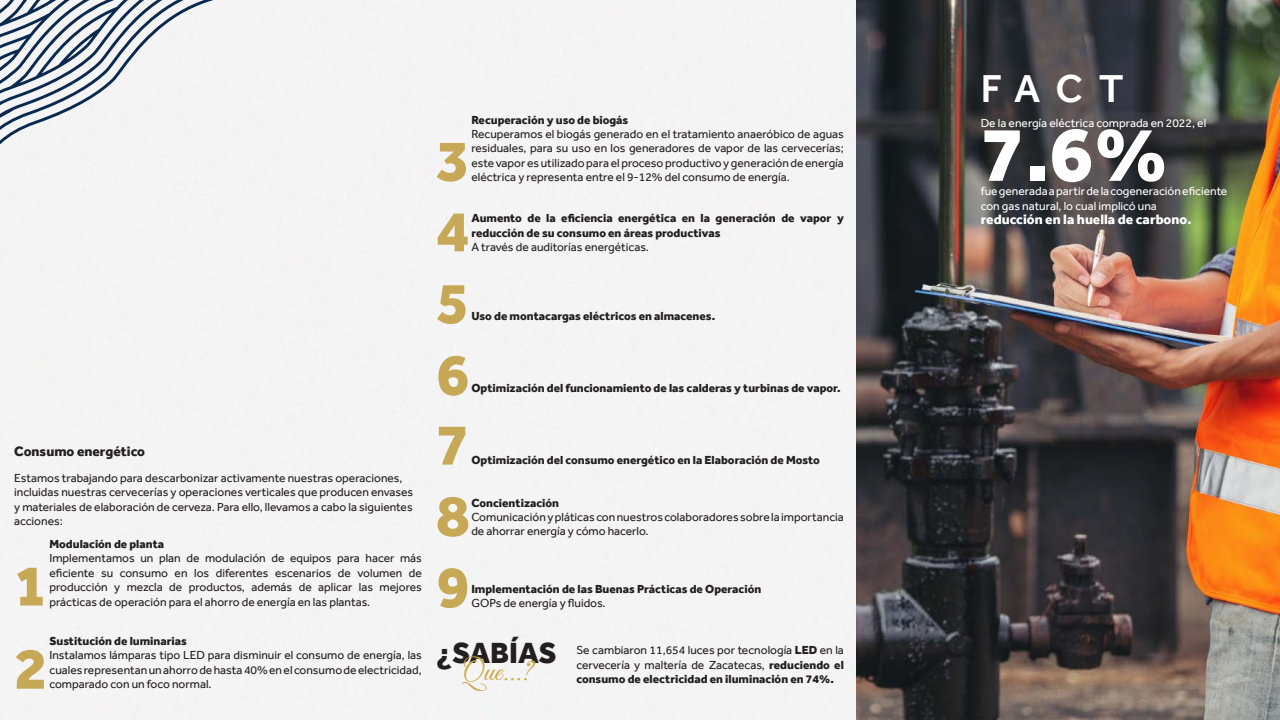
<style>
.page{position:relative;width:1280px;height:720px;background:#fff}
.page>*{position:absolute;margin:0;border:0;box-sizing:border-box;transform-origin:0 0}
.t1{font:800 80px "Effra";color:#fff}
.t2{font:800 60px "Effra";color:#c6a857}
.t3{font:500 40px "Effra";color:#fff}
.t4{font:800 30px "Effra";color:#231f20}
.t5{font:30px "Great Vibes";color:#cca645}
.t6{font:800 14px "Effra";color:#fff}
.t7{font:800 14px "Effra";color:#231f20}
.t8{font:12px/14.4px "Effra";color:#231f20;text-align:justify}
.t9{font:800 12px/14.4px "Effra";color:#231f20}
.t10{font:12px/14.4px "Effra";color:#fff}
.s1{font-weight:800}
</style>
<div class="page">
<img style="left:856px;top:0;width:424px;height:720px">
<svg style="left:0;top:0;width:240px;height:156px;fill:#f4f4f4"></svg>
<p class="t7" style="left:14px;top:443px;width:132px">Consumo energético</p>
<p class="t8" style="left:14px;top:470px;width:401px;text-align:left">Estamos trabajando para descarbonizar activamente nuestras operaciones, incluidas nuestras cervecerías y operaciones verticales que producen envases y materiales de elaboración de cerveza. Para ello, llevamos a cabo la siguientes acciones:</p>
<p class="t9" style="left:49px;top:537px;width:116px">Modulación de planta</p>
<p class="t8" style="left:49px;top:551px;width:374px">Implementamos un plan de modulación de equipos para hacer más eficiente su consumo en los diferentes escenarios de volumen de producción y mezcla de productos, además de aplicar las mejores prácticas de operación para el ahorro de energía en las plantas.</p>
<p class="t2" style="left:14px;top:550px;width:35px">1</p>
<p class="t9" style="left:49px;top:633px;width:139px">Sustitución de luminarias</p>
<p class="t8" style="left:49px;top:648px;width:374px">Instalamos lámparas tipo LED para disminuir el consumo de energía, las cuales representan un ahorro de hasta 40% en el consumo de electricidad, comparado con un foco normal.</p>
<p class="t2" style="left:14px;top:633px;width:35px">2</p>
<p class="t9" style="left:471px;top:112px;width:159px">Recuperación y uso de biogás</p>
<p class="t8" style="left:471px;top:127px;width:374px">Recuperamos el biogás generado en el tratamiento anaeróbico de aguas residuales, para su uso en los generadores de vapor de las cervecerías; este vapor es utilizado para el proceso productivo y generación de energía</p>
<p class="t2" style="left:436px;top:125px;width:35px">3</p>
<p class="t8" style="left:471px;top:170px;width:320px">eléctrica y representa entre el 9-12% del consumo de energía.</p>
<p class="t9" style="left:471px;top:211px;width:374px">Aumento de la eficiencia energética en la generación de vapor y reducción de su consumo en áreas productivas</p>
<p class="t2" style="left:436px;top:196px;width:35px">4</p>
<p class="t8" style="left:471px;top:240px;width:179px">A través de auditorías energéticas.</p>
<p class="t2" style="left:436px;top:267px;width:35px">5</p>
<p class="t9" style="left:471px;top:309px;width:245px">Uso de montacargas eléctricos en almacenes.</p>
<p class="t2" style="left:436px;top:339px;width:35px">6</p>
<p class="t9" style="left:471px;top:381px;width:371px">Optimización del funcionamiento de las calderas y turbinas de vapor.</p>
<p class="t2" style="left:436px;top:409px;width:35px">7</p>
<p class="t9" style="left:471px;top:452px;width:350px">Optimización del consumo energético en la Elaboración de Mosto</p>
<p class="t2" style="left:436px;top:480px;width:35px">8</p>
<p class="t9" style="left:471px;top:495px;width:89px">Concientización</p>
<p class="t8" style="left:471px;top:510px;width:374px">Comunicación y pláticas con nuestros colaboradores sobre la importancia de ahorrar energía y cómo hacerlo.</p>
<p class="t2" style="left:436px;top:551px;width:35px">9</p>
<p class="t9" style="left:471px;top:581px;width:291px">Implementación de las Buenas Prácticas de Operación</p>
<p class="t8" style="left:471px;top:596px;width:136px">GOPs de energía y fluidos.</p>
<p class="t4" style="left:436px;top:636px;width:122px">¿SABÍAS</p>
<p class="t5" style="left:461px;top:655px;width:72px">Que...?</p>
<p class="t8" style="left:576px;top:643px;width:269px">Se cambiaron 11,654 luces por tecnología <span class="s1">LED</span> en la cervecería y maltería de Zacatecas, <span class="s1">reduciendo el consumo de electricidad en iluminación en 74%.</span></p>
<p class="t3" style="left:981px;top:65px;width:144px">FACT</p>
<p class="t10" style="left:981px;top:116px;width:227px">De la energía eléctrica comprada en 2022, el</p>
<p class="t1" style="left:981px;top:106px;width:189px">7.6%</p>
<p class="t10" style="left:981px;top:184px;width:248px">fue generada a partir de la cogeneración eficiente con gas natural, lo cual implicó una</p>
<p class="t6" style="left:981px;top:211px;width:212px">reducción en la huella de carbono.</p>
</div>
